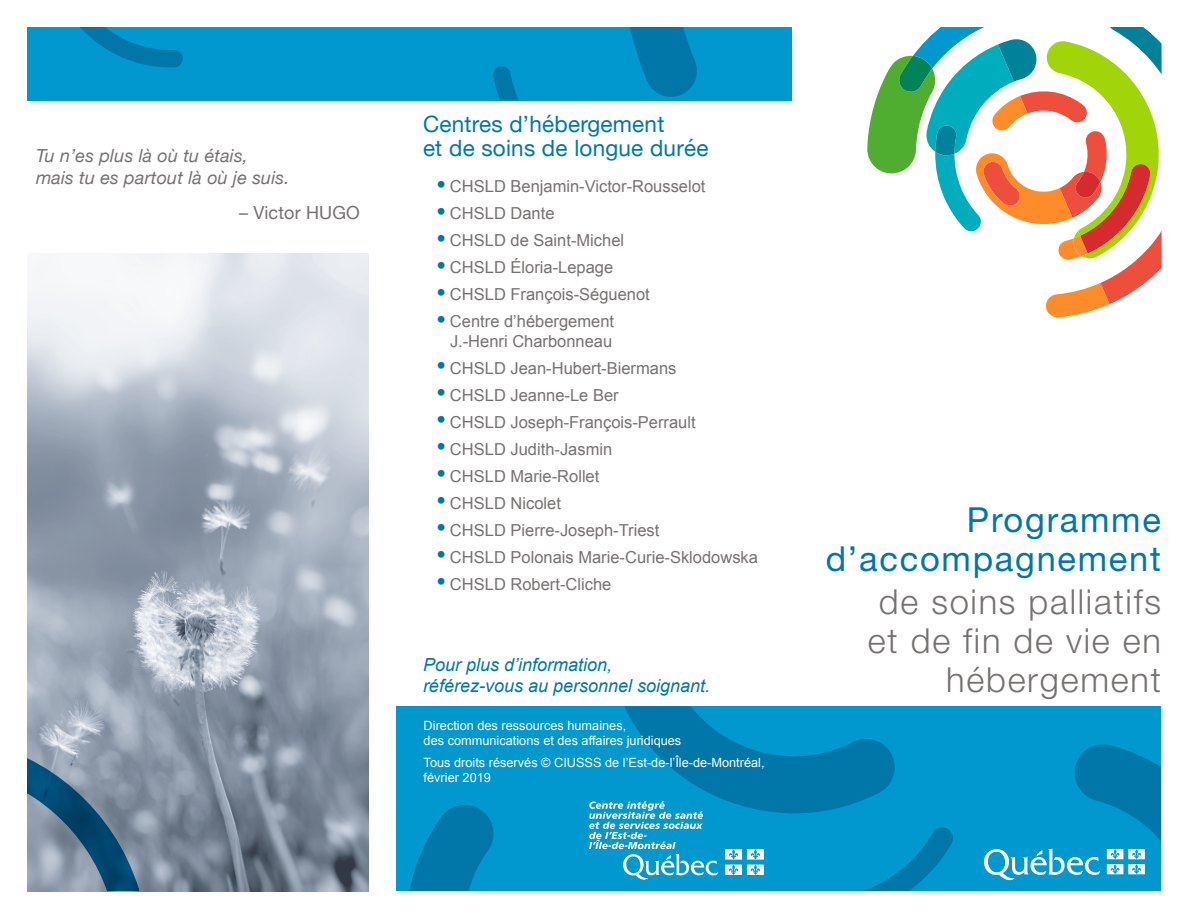
<style>
.page{position:relative;width:1188px;height:918px;background:#fff}
.page>*{position:absolute;margin:0;border:0;box-sizing:border-box;transform-origin:0 0}
.Titre_de_couverture{font:300 34.5px/39px "Helvetica Neue LT Std";letter-spacing:.05em;color:#767171;text-align:right}
.Titre_de_couverture-2{font:34.5px/39px "Helvetica Neue LT Std";letter-spacing:.05em;color:#0076a9;text-align:right}
.Petit_titre{font:22.5px/24px "Helvetica Neue";letter-spacing:.01em;color:#0076a9}
.Texte_informatif_cou{font:italic 18px/21.6px "Arial";color:#0076a9}
.Petit_titre-2{font:italic 18px/21.6px "Helvetica Neue";letter-spacing:.01em;color:#767171}
.Petit_titre-3{font:18px "Helvetica Neue";letter-spacing:.01em;color:#767171}
.Texte_en_puce_aligné{font:16.5px/19.8px "Arial";color:#767171;text-align:right}
.Copyright{font:12.75px/15.3px "Arial";color:#fff}
.s1{font-size:27px;color:#0076a9}
</style>
<div class="page">
<div style="left:396px;top:706px;width:765px;height:185px;background:#0098ce"></div>
<div style="left:27px;top:27px;width:765px;height:73px;background:#0098ce"></div>
<img style="left:27px;top:254px;width:342px;height:638px">
<svg style="left:410px;top:805px;width:84px;height:86px"></svg>
<svg style="left:1075px;top:744px;width:86px;height:97px"></svg>
<svg style="left:493px;top:66px;width:26px;height:34px"></svg>
<svg style="left:630px;top:27px;width:67px;height:70px"></svg>
<svg style="left:80px;top:27px;width:103px;height:41px"></svg>
<svg style="left:867px;top:27px;width:295px;height:291px"></svg>
<svg style="left:984px;top:849px;width:117px;height:31px"></svg>
<svg style="left:1107px;top:849px;width:38px;height:25px"></svg>
<svg style="left:589px;top:706px;width:364px;height:185px"></svg>
<p class="Petit_titre-2" style="left:36px;top:146px;width:255px">Tu n’es plus là où tu étais, mais tu es partout là où je suis.</p>
<p class="Petit_titre-3" style="left:239px;top:200px;width:122px">– Victor HUGO</p>
<p class="Petit_titre" style="left:423px;top:113px;width:287px">Centres d’hébergement<br>et de soins de longue durée</p>
<p class="Texte_en_puce_aligné" style="left:436px;top:177px;width:271px"><span class="s1">•</span> CHSLD Benjamin-Victor-Rousselot</p>
<p class="Texte_en_puce_aligné" style="left:436px;top:204px;width:120px"><span class="s1">•</span> CHSLD Dante</p>
<p class="Texte_en_puce_aligné" style="left:436px;top:231px;width:189px"><span class="s1">•</span> CHSLD de Saint-Michel</p>
<p class="Texte_en_puce_aligné" style="left:436px;top:258px;width:178px"><span class="s1">•</span> CHSLD Éloria-Lepage</p>
<p class="Texte_en_puce_aligné" style="left:436px;top:285px;width:215px"><span class="s1">•</span> CHSLD François-Séguenot</p>
<p class="Texte_en_puce_aligné" style="left:436px;top:312px;width:179px"><span class="s1">•</span> Centre d’hébergement<br>J.-Henri Charbonneau</p>
<p class="Texte_en_puce_aligné" style="left:436px;top:358px;width:241px"><span class="s1">•</span> CHSLD Jean-Hubert-Biermans</p>
<p class="Texte_en_puce_aligné" style="left:436px;top:385px;width:184px"><span class="s1">•</span> CHSLD Jeanne-Le Ber</p>
<p class="Texte_en_puce_aligné" style="left:436px;top:412px;width:261px"><span class="s1">•</span> CHSLD Joseph-François-Perrault</p>
<p class="Texte_en_puce_aligné" style="left:436px;top:439px;width:177px"><span class="s1">•</span> CHSLD Judith-Jasmin</p>
<p class="Texte_en_puce_aligné" style="left:436px;top:466px;width:164px"><span class="s1">•</span> CHSLD Marie-Rollet</p>
<p class="Texte_en_puce_aligné" style="left:436px;top:493px;width:126px"><span class="s1">•</span> CHSLD Nicolet</p>
<p class="Texte_en_puce_aligné" style="left:436px;top:520px;width:224px"><span class="s1">•</span> CHSLD Pierre-Joseph-Triest</p>
<p class="Texte_en_puce_aligné" style="left:436px;top:547px;width:323px"><span class="s1">•</span> CHSLD Polonais Marie-Curie-Sklodowska</p>
<p class="Texte_en_puce_aligné" style="left:436px;top:574px;width:176px"><span class="s1">•</span> CHSLD Robert-Cliche</p>
<p class="Texte_informatif_cou" style="left:423px;top:654px;width:289px">Pour plus d’information, référez-vous au personnel soignant.</p>
<p class="Copyright" style="left:424px;top:718px;width:259px">Direction des ressources humaines,<br>des communications et des affaires juridiques</p>
<p class="Copyright" style="left:424px;top:755px;width:342px">Tous droits réservés © CIUSSS de l’Est-de-l’Île-de-Montréal, février 2019</p>
<p class="Titre_de_couverture-2" style="left:826px;top:500px;width:337px">Programme d’accompagnement</p>
<p class="Titre_de_couverture" style="left:868px;top:582px;width:295px">de soins palliatifs et de fin de vie en hébergement</p>
</div>
